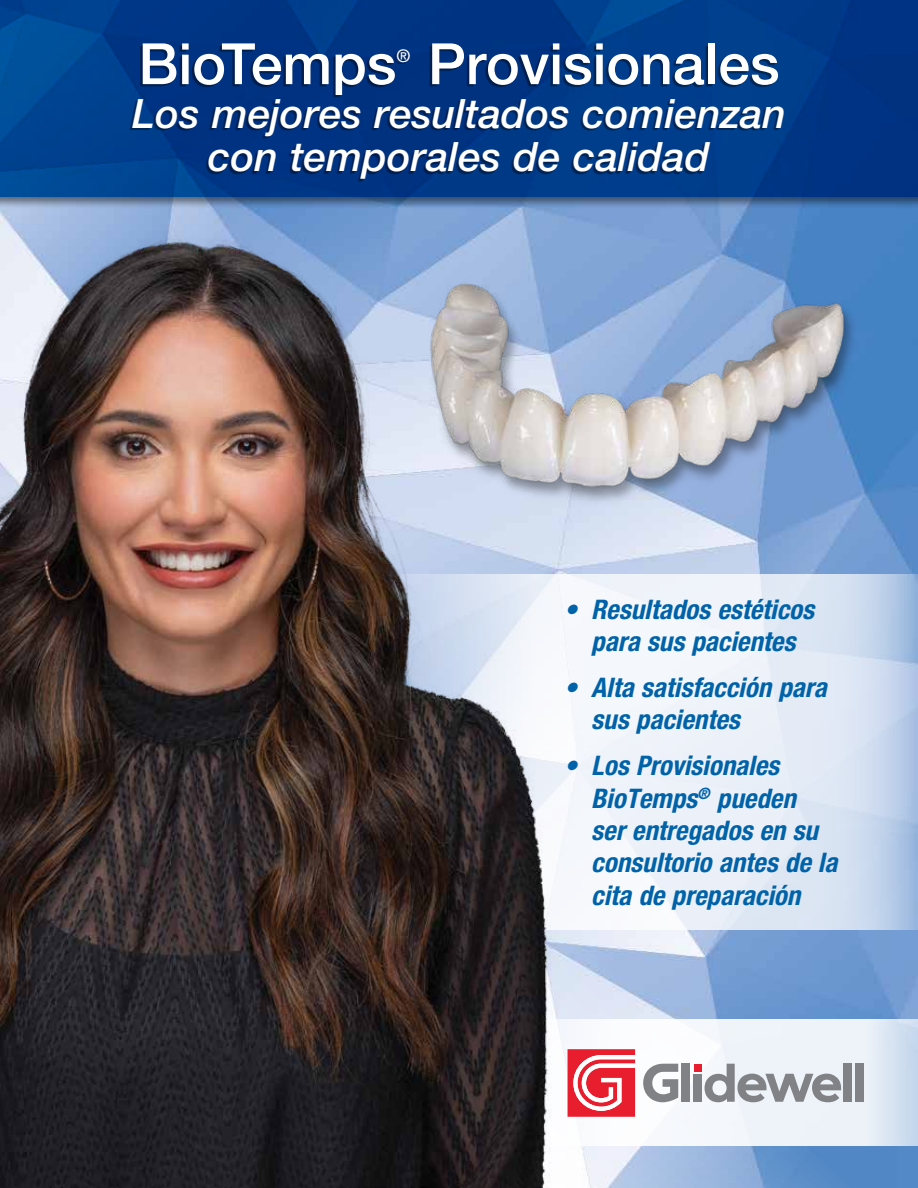
<style>
.page{position:relative;width:918px;height:1188px;background:#fff}
.page>*{position:absolute;margin:0;border:0;box-sizing:border-box;transform-origin:0 0}
.t1{font:500 57px "Helvetica Neue LT Std";color:#fff}
.t2{font:italic 500 40.5px/43.5px "Helvetica Neue LT Std";color:#fff;text-align:center}
.t3{font:italic 700 condensed 27px/32.4px "Helvetica Neue LT Std";color:#0062a8}
.t4{font:500 17.55px "Helvetica Neue LT Std";color:#fff}
</style>
<div class="page">
<img style="left:649px;top:209px;width:269px;height:979px">
<svg style="left:0;top:0;width:918px;height:197px;background:#003b89"></svg>
<div style="left:130px;top:46px;width:651px;height:135px;background:#000;opacity:.4"></div>
<img style="left:649px;top:269px;width:219px;height:235px">
<svg style="left:649px;top:575px;width:269px;height:355px"></svg>
<svg style="left:649px;top:1020px;width:269px;height:126px;fill:#edf3f9"></svg>
<div style="left:694px;top:1064px;width:8px;height:8px;background:#e81d2d"></div>
<div style="left:856px;top:1064px;width:8px;height:38px;background:#808285"></div>
<div style="left:844px;top:1064px;width:8px;height:38px;background:#808285"></div>
<div style="left:694px;top:1074px;width:8px;height:28px;background:#808285"></div>
<div style="left:682px;top:1064px;width:8px;height:38px;background:#808285"></div>
<svg style="left:649px;top:1064px;width:29px;height:38px"></svg>
<svg style="left:705px;top:1064px;width:136px;height:38px;background:#b9bdc1"></svg>
<img style="left:0;top:167px;width:649px;height:1021px">
<h1 class="t1" style="left:138px;top:30px;width:260px">BioTemps</h1>
<p class="t4" style="left:396px;top:45px;width:15px">®</p>
<h1 class="t1" style="left:428px;top:30px;width:353px">Provisionales</h1>
<h2 class="t2" style="left:132px;top:91px;width:655px">Los mejores resultados comienzan con temporales de calidad</h2>
<p class="t3" style="left:564px;top:593px;width:251px;text-align:center">• Resultados estéticos para sus pacientes</p>
<p class="t3" style="left:591px;top:671px;width:237px;text-indent:-27px">• Alta satisfacción para sus pacientes</p>
<p class="t3" style="left:591px;top:750px;width:248px;text-indent:-27px">• Los Provisionales<br>BioTemps<sup>®</sup> pueden<br>ser entregados en su consultorio antes de la cita de preparación</p>
</div>
